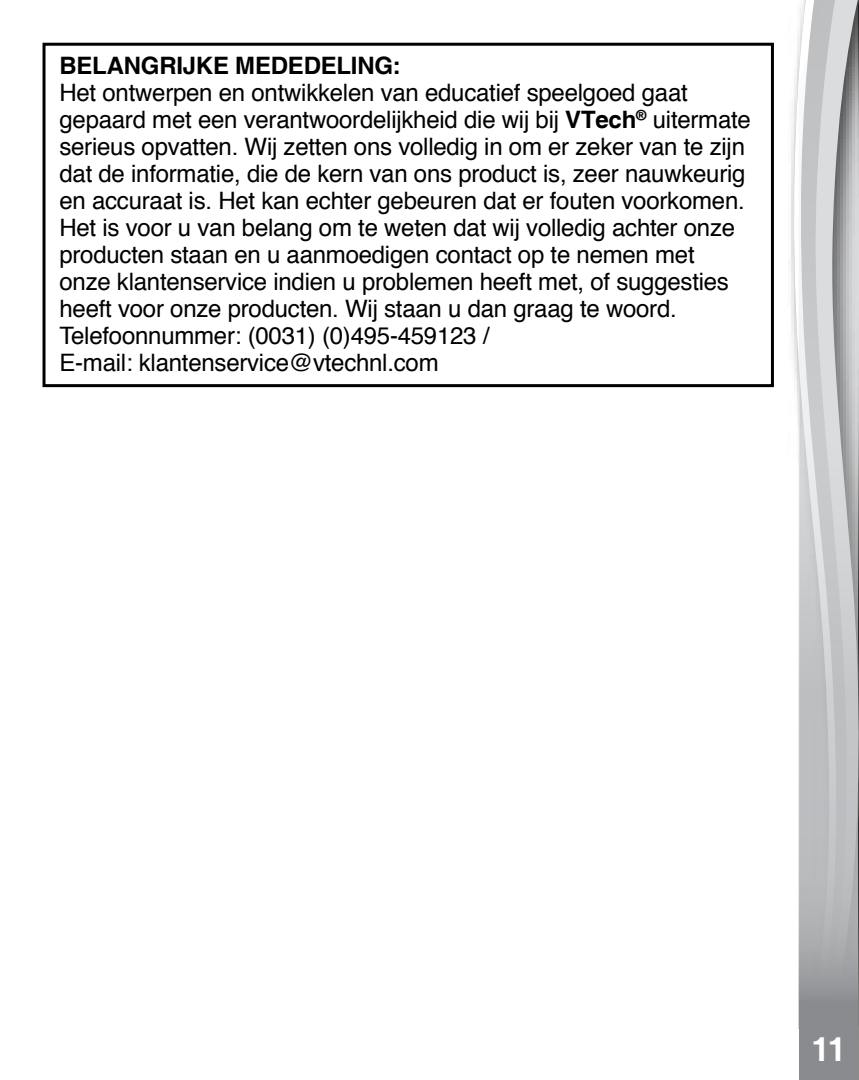
<style>
.page{position:relative;width:859px;height:1080px;background:#fff}
.page>*{position:absolute;margin:0;border:0;box-sizing:border-box;transform-origin:0 0}
.t1{font:700 33px "Helvetica";color:#fff}
.t2{font:700 33px "Helvetica";color:#fff}
.t3{font:24px/27px "Helvetica";letter-spacing:-.01em;color:#000}
.t4{font:700 24px "Helvetica";letter-spacing:-.01em;color:#000}
.s1{font-weight:700}
</style>
<div class="page">
<div style="left:787px;top:0;width:71px;height:1080px;background:#000;opacity:.75"></div>
<svg style="left:793px;top:0;width:6px;height:1029px"></svg>
<svg style="left:799px;top:0;width:59px;height:1080px;background:#bcbdbf"></svg>
<div style="left:741px;top:1029px;width:58px;height:51px;background:#fff"></div>
<div style="left:43px;top:43px;width:731px;height:344px;border:3px solid #000"></div>
<p class="t4" style="left:59px;top:56px;width:343px">BELANGRIJKE MEDEDELING:</p>
<p class="t3" style="left:59px;top:81px;width:693px">Het ontwerpen en ontwikkelen van educatief speelgoed gaat gepaard met een verantwoordelijkheid die wij bij <span class="s1">VTech</span><sup>®</sup> uitermate serieus opvatten. Wij zetten ons volledig in om er zeker van te zijn dat de informatie, die de kern van ons product is, zeer nauwkeurig en accuraat is. Het kan echter gebeuren dat er fouten voorkomen.<br>Het is voor u van belang om te weten dat wij volledig achter onze producten staan en u aanmoedigen contact op te nemen met onze klantenservice indien u problemen heeft met, of suggesties heeft voor onze producten. Wij staan u dan graag te woord.<br>Telefoonnummer: (0031) (0)495-459123 /<br>E-mail: klantenservice@vtechnl.com</p>
<h1 class="t1" style="left:813px;top:1022px;width:40px">11<sup>11</sup></h1>
<h1 class="t2" style="left:811px;top:1036px;width:36px">11</h1>
</div>
